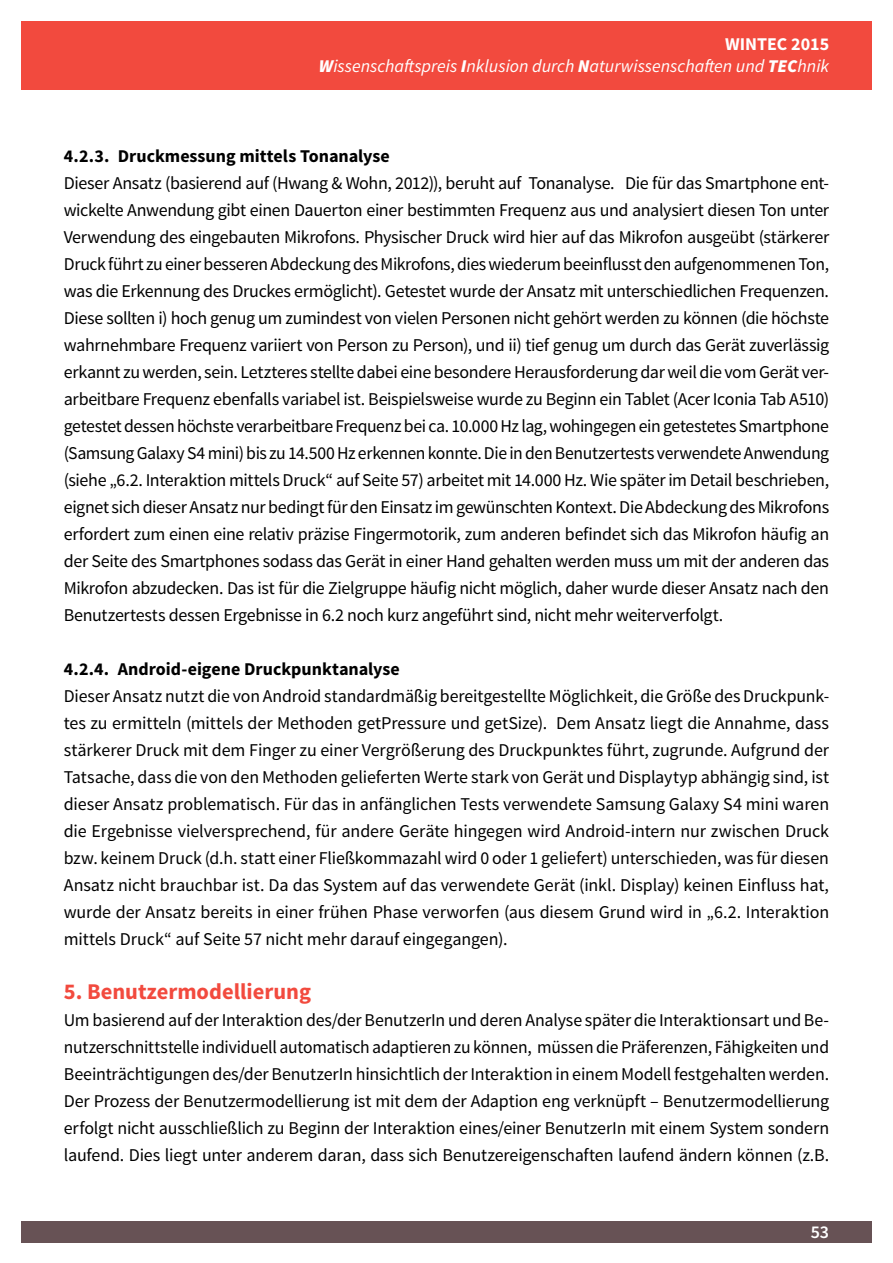
<style>
.page{position:relative;width:893px;height:1263px;background:#fff}
.page>*{position:absolute;margin:0;border:0;box-sizing:border-box;transform-origin:0 0}
.Ü_2{font:700 22.5px "Source Sans Pro";color:#f24a3e}
.Fliesstext{font:18px/27px "Source Sans Pro";letter-spacing:-.01em;color:#000;text-align:justify}
.Ü_3{font:700 18px "Source Sans Pro";color:#000}
.t1{font:italic 18px/21.6px "Source Sans Pro";color:#fff;text-align:right}
.t2{font:600 18px "Source Sans Pro";color:#fff}
.s1{font-weight:700;font-style:normal}
.s2{font-weight:900}
</style>
<div class="page">
<div style="left:21px;top:1221px;width:851px;height:21px;background:#675255"></div>
<div style="left:21px;top:21px;width:851px;height:47px;background:#f24a3e"></div>
<div style="left:21px;top:43px;width:851px;height:46px;background:#f24a3e"></div>
<p class="t1" style="left:319px;top:33px;width:512px"><span class="s1">WINTEC 2015<br></span><span class="s2">W</span>issenschaftspreis <span class="s2">I</span>nklusion durch <span class="s2">N</span>aturwissenschaften und <span class="s2">TEC</span>hnik</p>
<h3 class="Ü_3" style="left:64px;top:144px;width:328px">4.2.3. Druckmessung mittels Tonanalyse</h3>
<p class="Fliesstext" style="left:64px;top:170px;width:767px">Dieser Ansatz (basierend auf (Hwang &amp; Wohn, 2012)), beruht auf Tonanalyse. Die für das Smartphone ent&shy;wickelte Anwendung gibt einen Dauerton einer bestimmten Frequenz aus und analysiert diesen Ton unter Verwendung des eingebauten Mikrofons. Physischer Druck wird hier auf das Mikrofon ausgeübt (stärkerer Druck führt zu einer besseren Abdeckung des Mikrofons, dies wiederum beeinflusst den aufgenommenen Ton, was die Erkennung des Druckes ermöglicht). Getestet wurde der Ansatz mit unterschiedlichen Frequenzen.<br>Diese sollten i) hoch genug um zumindest von vielen Personen nicht gehört werden zu können (die höchste wahrnehmbare Frequenz variiert von Person zu Person), und ii) tief genug um durch das Gerät zuverlässig erkannt zu werden, sein. Letzteres stellte dabei eine besondere Herausforderung dar weil die vom Gerät ver&shy;arbeitbare Frequenz ebenfalls variabel ist. Beispielsweise wurde zu Beginn ein Tablet (Acer Iconia Tab A510) getestet dessen höchste verarbeitbare Frequenz bei ca. 10.000 Hz lag, wohingegen ein getestetes Smartphone (Samsung Galaxy S4 mini) bis zu 14.500 Hz erkennen konnte. Die in den Benutzertests verwendete Anwendung (siehe „6.2. Interaktion mittels Druck“ auf Seite 57) arbeitet mit 14.000 Hz. Wie später im Detail beschrieben, eignet sich dieser Ansatz nur bedingt für den Einsatz im gewünschten Kontext. Die Abdeckung des Mikrofons erfordert zum einen eine relativ präzise Fingermotorik, zum anderen befindet sich das Mikrofon häufig an der Seite des Smartphones sodass das Gerät in einer Hand gehalten werden muss um mit der anderen das Mikrofon abzudecken. Das ist für die Zielgruppe häufig nicht möglich, daher wurde dieser Ansatz nach den Benutzertests dessen Ergebnisse in 6.2 noch kurz angeführt sind, nicht mehr weiterverfolgt.</p>
<h3 class="Ü_3" style="left:64px;top:657px;width:338px">4.2.4. Android-eigene Druckpunktanalyse</h3>
<p class="Fliesstext" style="left:64px;top:683px;width:767px">Dieser Ansatz nutzt die von Android standardmäßig bereitgestellte Möglichkeit, die Größe des Druckpunk&shy;tes zu ermitteln (mittels der Methoden getPressure und getSize). Dem Ansatz liegt die Annahme, dass stärkerer Druck mit dem Finger zu einer Vergrößerung des Druckpunktes führt, zugrunde. Aufgrund der Tatsache, dass die von den Methoden gelieferten Werte stark von Gerät und Displaytyp abhängig sind, ist dieser Ansatz problematisch. Für das in anfänglichen Tests verwendete Samsung Galaxy S4 mini waren die Ergebnisse vielversprechend, für andere Geräte hingegen wird Android-intern nur zwischen Druck bzw. keinem Druck (d.h. statt einer Fließkommazahl wird 0 oder 1 geliefert) unterschieden, was für diesen Ansatz nicht brauchbar ist. Da das System auf das verwendete Gerät (inkl. Display) keinen Einfluss hat, wurde der Ansatz bereits in einer frühen Phase verworfen (aus diesem Grund wird in „6.2. Interaktion mittels Druck“ auf Seite 57 nicht mehr darauf eingegangen).</p>
<h2 class="Ü_2" style="left:64px;top:977px;width:249px">5. Benutzermodellierung</h2>
<p class="Fliesstext" style="left:64px;top:1007px;width:767px">Um basierend auf der Interaktion des/der BenutzerIn und deren Analyse später die Interaktionsart und Be&shy;nutzerschnittstelle individuell automatisch adaptieren zu können, müssen die Präferenzen, Fähigkeiten und Beeinträchtigungen des/der BenutzerIn hinsichtlich der Interaktion in einem Modell festgehalten werden.<br>Der Prozess der Benutzermodellierung ist mit dem der Adaption eng verknüpft – Benutzermodellierung erfolgt nicht ausschließlich zu Beginn der Interaktion eines/einer BenutzerIn mit einem System sondern laufend. Dies liegt unter anderem daran, dass sich Benutzereigenschaften laufend ändern können (z.B.</p>
<p class="t2" style="left:811px;top:1221px;width:20px">53</p>
</div>
